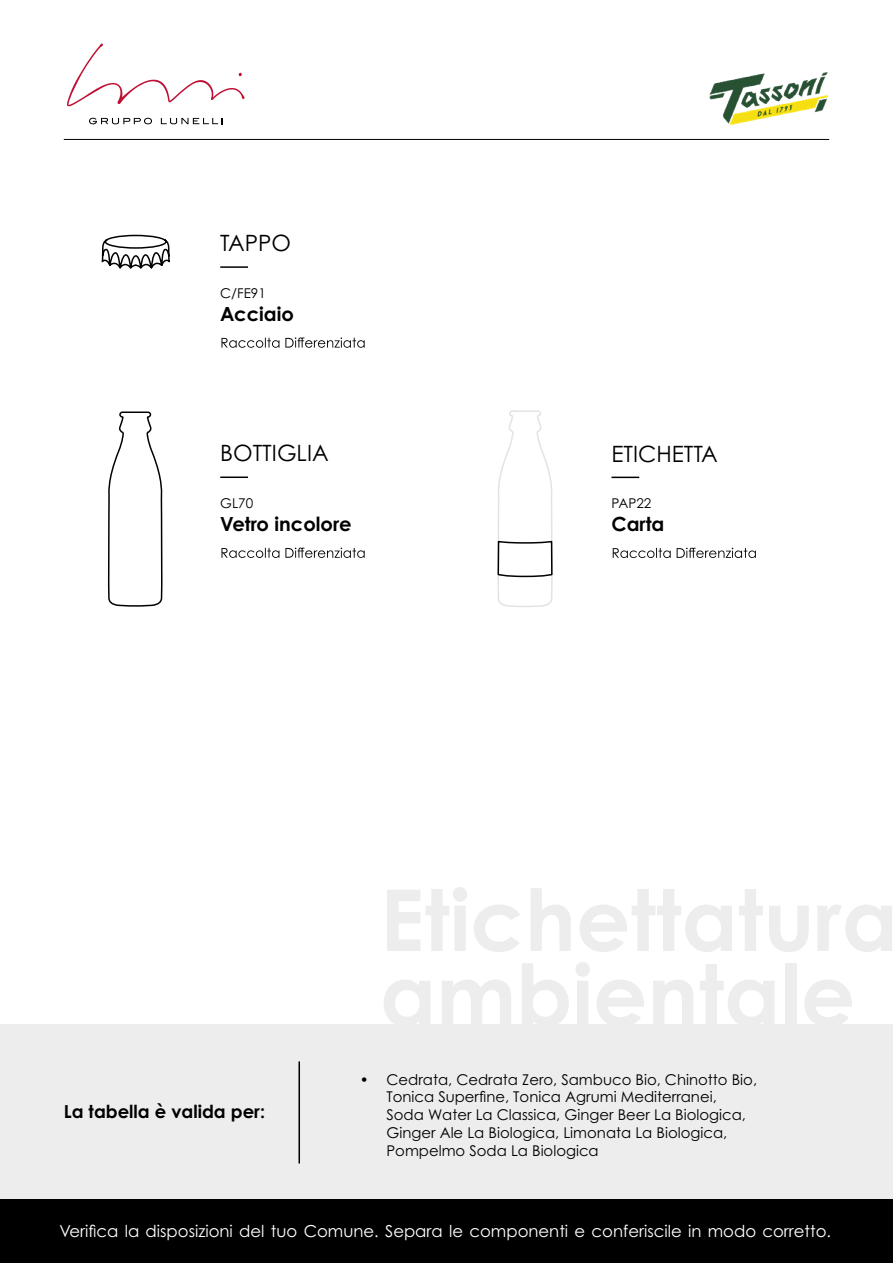
<style>
.page{position:relative;width:893px;height:1263px;background:#fff}
.page>*{position:absolute;margin:0;border:0;box-sizing:border-box;transform-origin:0 0}
.t1{font:22.5px "Century Gothic Pro";color:#000}
.t2{font:700 19.5px "Century Gothic Pro";color:#000}
.t3{font:700 18px "Century Gothic Pro";color:#000}
.t4{font:16.5px "Century Gothic Pro";color:#fff}
.t5{font:14.85px/17.9px "Century Gothic Pro";color:#000}
.t6{font:13.5px "Century Gothic Pro";color:#000}
</style>
<div class="page">
<div style="left:0;top:1025px;width:893px;height:238px;background:#ededed"></div>
<hr style="left:64px;top:139px;width:765px;height:1px;background:#000">
<div style="left:0;top:1199px;width:893px;height:64px;background:#000"></div>
<svg style="left:67px;top:43px;width:178px;height:63px"></svg>
<svg style="left:89px;top:118px;width:63px;height:6px"></svg>
<svg style="left:161px;top:118px;width:61px;height:6px"></svg>
<img style="left:690px;top:72px;width:140px;height:68px">
<hr style="left:298px;top:1061px;width:2px;height:102px;background:#000">
<svg style="left:613px;top:548px;width:143px;height:10px"></svg>
<svg style="left:221px;top:548px;width:144px;height:10px"></svg>
<svg style="left:611px;top:477px;width:28px;height:1px"></svg>
<hr style="left:220px;top:476px;width:28px;height:2px;background:#000">
<svg style="left:107px;top:411px;width:56px;height:196px"></svg>
<svg style="left:221px;top:337px;width:144px;height:11px"></svg>
<hr style="left:220px;top:266px;width:28px;height:2px;background:#000">
<svg style="left:101px;top:234px;width:69px;height:35px"></svg>
<svg style="left:497px;top:410px;width:56px;height:197px"></svg>
<h1 class="t1" style="left:220px;top:229px;width:72px">TAPPO</h1>
<p class="t6" style="left:220px;top:285px;width:47px">C/FE91</p>
<h2 class="t2" style="left:220px;top:302px;width:75px">Acciaio</h2>
<h1 class="t1" style="left:220px;top:440px;width:110px">BOTTIGLIA</h1>
<h1 class="t1" style="left:611px;top:440px;width:108px">ETICHETTA</h1>
<p class="t6" style="left:220px;top:495px;width:34px">GL70</p>
<h2 class="t2" style="left:220px;top:512px;width:133px">Vetro incolore</h2>
<p class="t6" style="left:611px;top:495px;width:41px">PAP22</p>
<h2 class="t2" style="left:611px;top:512px;width:55px">Carta</h2>
<p class="t3" style="left:64px;top:1100px;width:203px">La tabella è valida per:</p>
<p class="t5" style="left:360px;top:1070px;width:11px">•</p>
<p class="t5" style="left:386px;top:1070px;width:372px">Cedrata, Cedrata Zero, Sambuco Bio, Chinotto Bio, Tonica Superfine, Tonica Agrumi Mediterranei, Soda Water La Classica, Ginger Beer La Biologica, Ginger Ale La Biologica, Limonata La Biologica, Pompelmo Soda La Biologica</p>
<p class="t4" style="left:60px;top:1221px;width:773px">Verifica la disposizioni del tuo Comune. Separa le componenti e conferiscile in modo corretto.</p>
</div>
